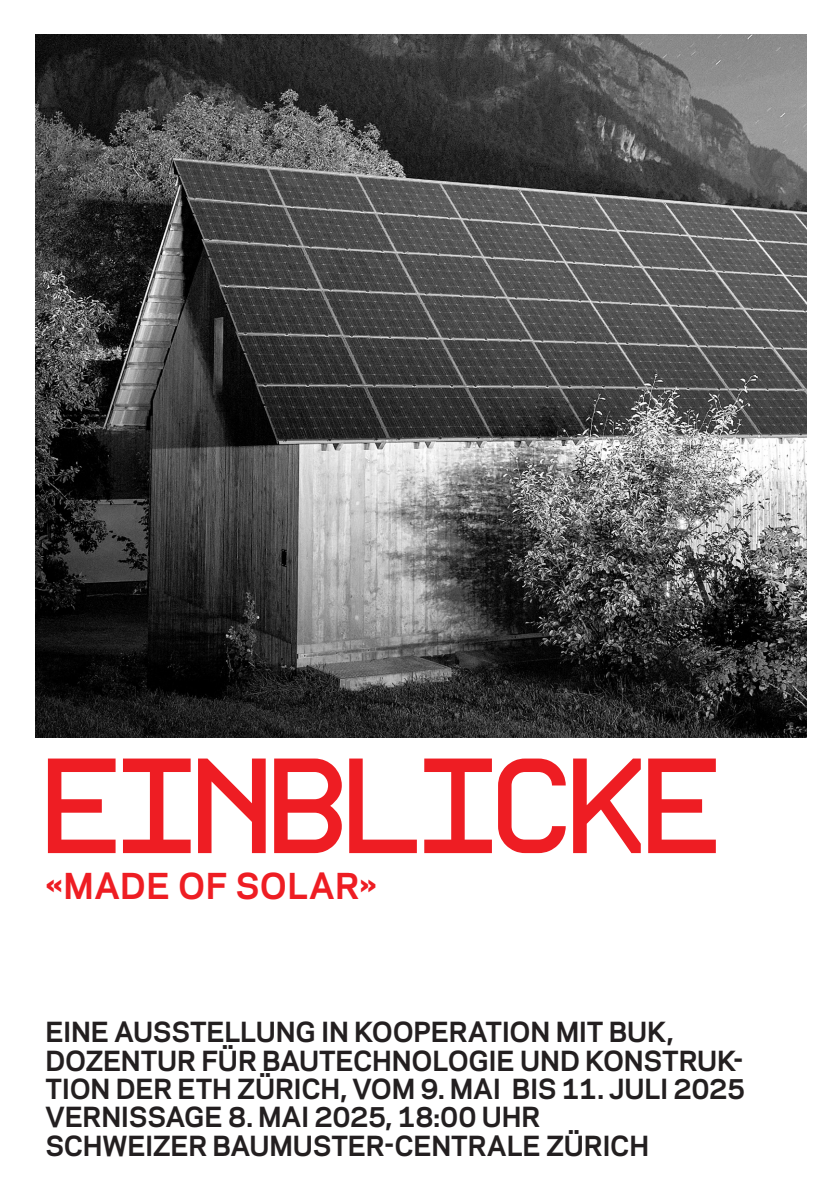
<style>
.page{position:relative;width:840px;height:1191px;background:#fff}
.page>*{position:absolute;margin:0;border:0;box-sizing:border-box;transform-origin:0 0}
.Vorderseite-Konkret{font:132px "Autoscape TT";letter-spacing:-.08em;color:#ee1d23}
.V_-_Veranstaltungstitel{font:700 33.6px "Galaxie Polaris";letter-spacing:.015em;color:#ee1d23}
.Vorderseite-Text{font:700 26px/28.4px "Galaxie Polaris";letter-spacing:-.01em;color:#231f20}
</style>
<div class="page">
<img style="left:35px;top:34px;width:771px;height:703px">
<p class="Vorderseite-Konkret" style="left:45px;top:729px;width:687px">EINBLICKE</p>
<p class="V_-_Veranstaltungstitel" style="left:45px;top:860px;width:333px">«MADE OF SOLAR»</p>
<p class="Vorderseite-Text" style="left:45px;top:1016px;width:629px">EINE AUSSTELLUNG IN KOOPERATION MIT BUK,</p>
<p class="Vorderseite-Text" style="left:45px;top:1045px;width:701px">DOZENTUR FÜR BAUTECHNOLOGIE UND KONSTRUK-<br>TION DER ETH ZÜRICH, VOM 9. MAI BIS 11. JULI 2025</p>
<p class="Vorderseite-Text" style="left:45px;top:1101px;width:496px">VERNISSAGE 8. MAI 2025, 18:00 UHR</p>
<p class="Vorderseite-Text" style="left:45px;top:1130px;width:605px">SCHWEIZER BAUMUSTER-CENTRALE ZÜRICH</p>
</div>
